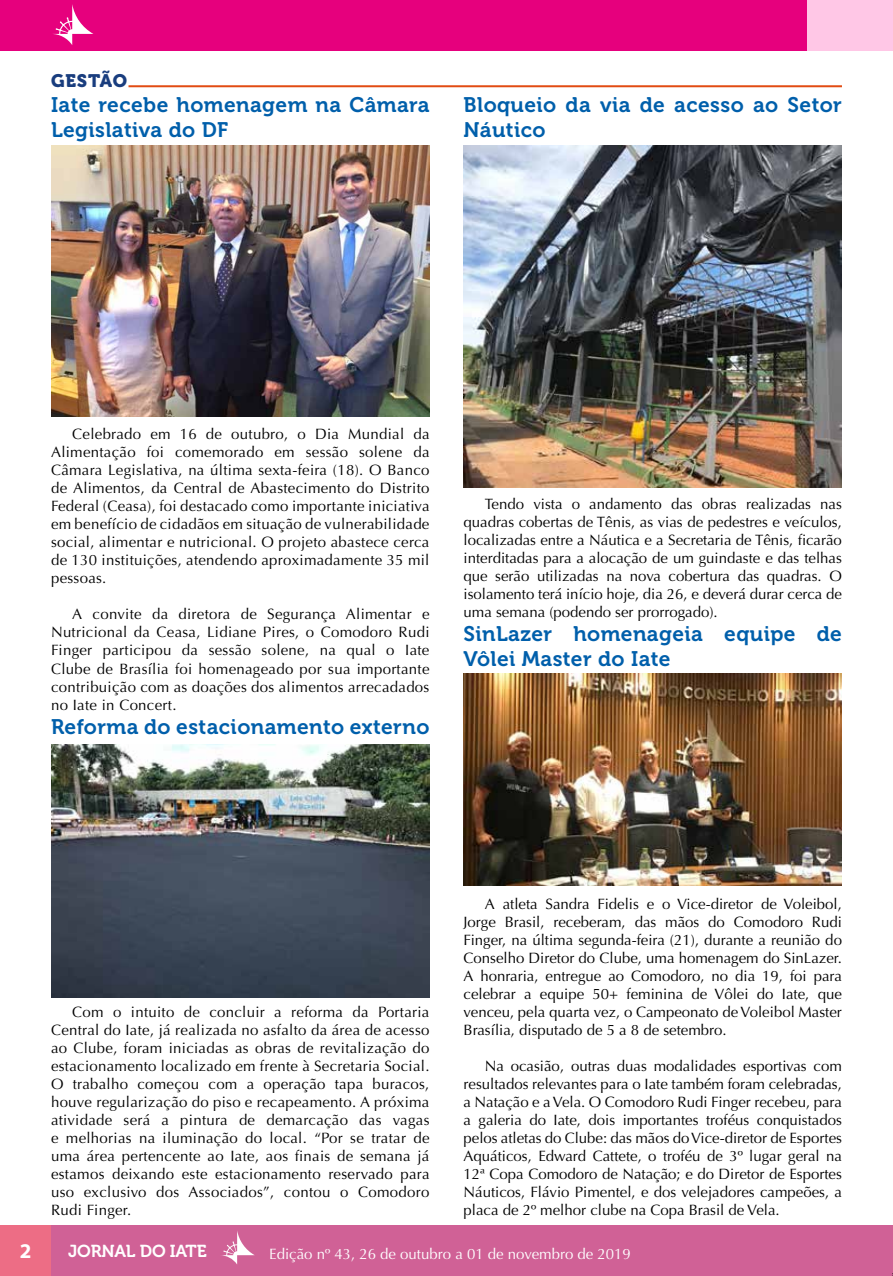
<style>
.page{position:relative;width:893px;height:1276px;background:#fff}
.page>*{position:absolute;margin:0;border:0;box-sizing:border-box;transform-origin:0 0}
.t1{font:21px/25.2px "Museo 700";letter-spacing:.02em;color:#005fab}
.t2{font:700 21px "Myriad Pro";color:#fff}
.t3{font:18px "Museo 900";letter-spacing:.045em;color:#193d7e}
.t4{font:17.25px "Museo 700";letter-spacing:-.01em;color:#fff}
.t5{font:15px/18px "Optima";color:#000;text-align:justify}
.t6{font:15px "Optima";color:#fff}
</style>
<div class="page">
<div style="left:0;top:1225px;width:893px;height:51px;background:#d06196"></div>
<svg style="left:221px;top:1231px;width:34px;height:33px"></svg>
<div style="left:0;top:0;width:893px;height:51px;background:#e6007d"></div>
<div style="left:808px;top:0;width:85px;height:51px;background:#ffc7e6"></div>
<div style="left:0;top:1225px;width:51px;height:51px;background:#ed6d85"></div>
<svg style="left:53px;top:4px;width:40px;height:41px"></svg>
<hr style="left:128px;top:85px;width:714px;height:2px;background:#e24b12">
<img style="left:51px;top:146px;width:378px;height:271px">
<img style="left:51px;top:744px;width:378px;height:253px">
<img style="left:463px;top:674px;width:379px;height:211px">
<img style="left:463px;top:146px;width:379px;height:341px">
<p class="t3" style="left:51px;top:71px;width:78px">GESTÃO</p>
<h1 class="t1" style="left:51px;top:92px;width:380px">Iate recebe homenagem na Câmara<br>Legislativa do DF</h1>
<h1 class="t1" style="left:463px;top:92px;width:380px">Bloqueio da via de acesso ao Setor<br>Náutico</h1>
<p class="t5" style="left:51px;top:425px;width:380px;text-indent:21px">Celebrado em 16 de outubro, o Dia Mundial da Alimentação foi comemorado em sessão solene da Câmara Legislativa, na última sexta-feira (18). O Banco de Alimentos, da Central de Abastecimento do Distrito Federal (Ceasa), foi destacado como importante iniciativa em benefício de cidadãos em situação de vulnerabilidade social, alimentar e nutricional. O projeto abastece cerca de 130 instituições, atendendo aproximadamente 35 mil pessoas.</p>
<p class="t5" style="left:51px;top:605px;width:380px;text-indent:21px">A convite da diretora de Segurança Alimentar e Nutricional da Ceasa, Lidiane Pires, o Comodoro Rudi Finger participou da sessão solene, na qual o Iate Clube de Brasília foi homenageado por sua importante contribuição com as doações dos alimentos arrecadados no Iate in Concert.</p>
<h1 class="t1" style="left:51px;top:714px;width:380px">Reforma do estacionamento externo</h1>
<p class="t5" style="left:463px;top:495px;width:380px;text-indent:21px">Tendo vista o andamento das obras realizadas nas quadras cobertas de Tênis, as vias de pedestres e veículos, localizadas entre a Náutica e a Secretaria de Tênis, ficarão interditadas para a alocação de um guindaste e das telhas que serão utilizadas na nova cobertura das quadras. O isolamento terá início hoje, dia 26, e deverá durar cerca de uma semana (podendo ser prorrogado).</p>
<h1 class="t1" style="left:463px;top:621px;width:380px">SinLazer homenageia equipe de<br>Vôlei Master do Iate</h1>
<p class="t5" style="left:51px;top:1003px;width:380px;text-indent:21px">Com o intuito de concluir a reforma da Portaria Central do Iate, já realizada no asfalto da área de acesso ao Clube, foram iniciadas as obras de revitalização do estacionamento localizado em frente à Secretaria Social.<br>O trabalho começou com a operação tapa buracos, houve regularização do piso e recapeamento. A próxima atividade será a pintura de demarcação das vagas e melhorias na iluminação do local. “Por se tratar de uma área pertencente ao Iate, aos finais de semana já estamos deixando este estacionamento reservado para uso exclusivo dos Associados”, contou o Comodoro Rudi Finger.</p>
<p class="t5" style="left:463px;top:895px;width:380px;text-indent:21px">A atleta Sandra Fidelis e o Vice-diretor de Voleibol, Jorge Brasil, receberam, das mãos do Comodoro Rudi Finger, na última segunda-feira (21), durante a reunião do Conselho Diretor do Clube, uma homenagem do SinLazer.<br>A honraria, entregue ao Comodoro, no dia 19, foi para celebrar a equipe 50+ feminina de Vôlei do Iate, que venceu, pela quarta vez, o Campeonato de Voleibol Master Brasília, disputado de 5 a 8 de setembro.</p>
<p class="t5" style="left:463px;top:1057px;width:380px;text-indent:21px">Na ocasião, outras duas modalidades esportivas com resultados relevantes para o Iate também foram celebradas, a Natação e a Vela. O Comodoro Rudi Finger recebeu, para a galeria do Iate, dois importantes troféus conquistados pelos atletas do Clube: das mãos do Vice-diretor de Esportes Aquáticos, Edward Cattete, o troféu de 3º lugar geral na 12ª Copa Comodoro de Natação; e do Diretor de Esportes Náuticos, Flávio Pimentel, e dos velejadores campeões, a placa de 2º melhor clube na Copa Brasil de Vela.</p>
<h1 class="t2" style="left:20px;top:1237px;width:13px">2</h1>
<p class="t4" style="left:68px;top:1241px;width:140px">JORNAL DO IATE</p>
<p class="t6" style="left:269px;top:1245px;width:363px">Edição nº 43, 26 de outubro a 01 de novembro de 2019</p>
</div>
